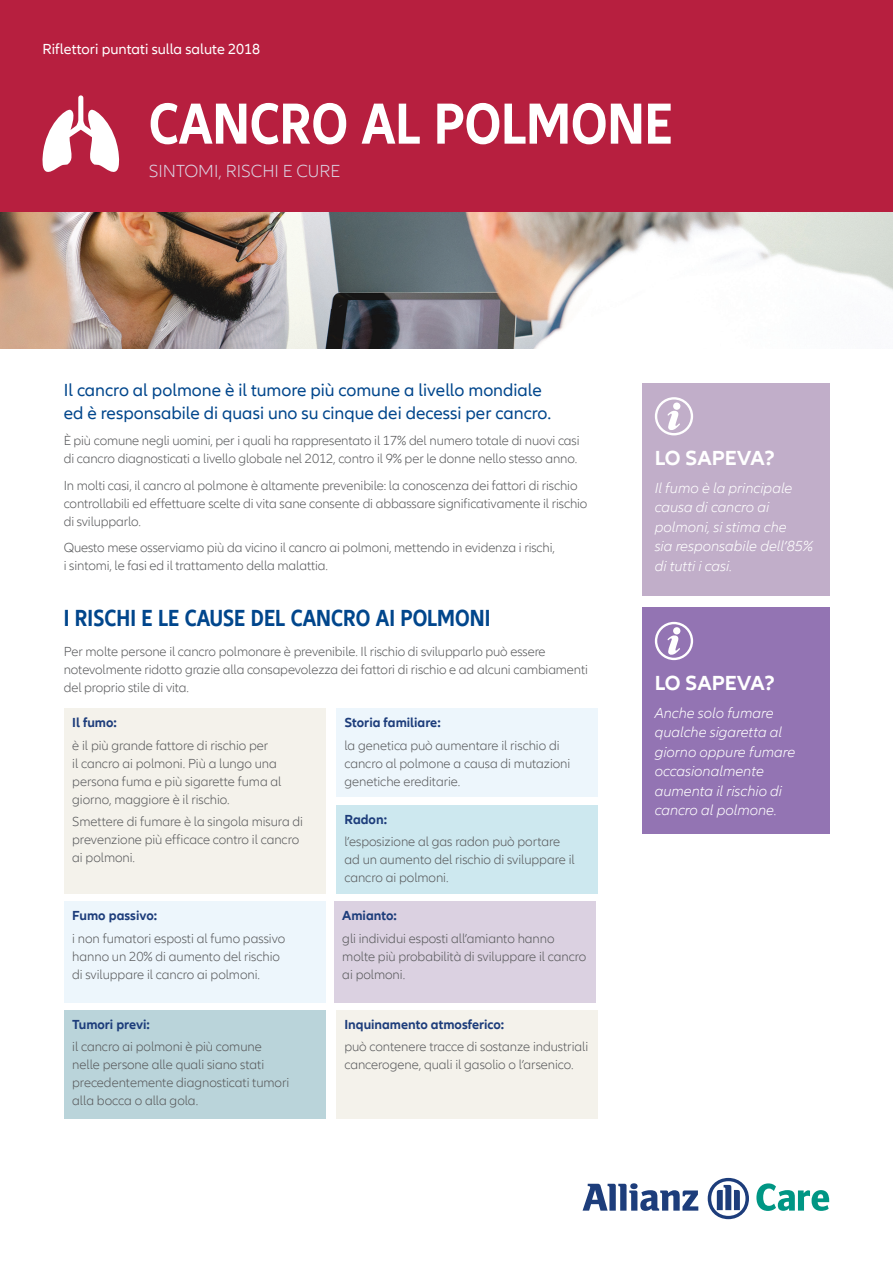
<style>
.page{position:relative;width:893px;height:1263px;background:#fff}
.page>*{position:absolute;margin:0;border:0;box-sizing:border-box;transform-origin:0 0}
.t1{font:700 condensed 60px "Allianz Neo";color:#fff}
.t2{font:700 condensed 24px "Allianz Neo";color:#01468c}
.t3{font:700 21px "Allianz Neo";color:#fff}
.t4{font:18px/22.5px "Allianz Neo";color:#01468c}
.t5{font:300 18px "Allianz Neo";color:#dbd1e1}
.t6{font:italic 300 15px/19.5px "Allianz Neo";color:#fff}
.t7{font:15px "Allianz Neo";color:#fff}
.t8{font:300 13.5px/18px "Allianz Neo";letter-spacing:-.01em;color:#57585a}
.t9{font:700 13.5px "Allianz Neo";color:#1d3d7b}
</style>
<div class="page">
<div style="left:0;top:0;width:893px;height:213px;background:#b71f3f"></div>
<svg style="left:583px;top:1183px;width:115px;height:28px"></svg>
<svg style="left:708px;top:1178px;width:41px;height:41px"></svg>
<svg style="left:756px;top:1183px;width:73px;height:28px"></svg>
<div style="left:64px;top:709px;width:261px;height:185px;background:#f4f2eb"></div>
<div style="left:336px;top:709px;width:261px;height:88px;background:#edf6fc"></div>
<div style="left:334px;top:901px;width:261px;height:102px;background:#dbd1e1"></div>
<div style="left:64px;top:901px;width:261px;height:102px;background:#edf6fc"></div>
<div style="left:64px;top:1010px;width:261px;height:108px;background:#bad4da"></div>
<div style="left:336px;top:805px;width:261px;height:88px;background:#cde8ef"></div>
<div style="left:336px;top:1010px;width:261px;height:108px;background:#f4f2eb"></div>
<img style="left:0;top:213px;width:893px;height:136px">
<div style="left:642px;top:383px;width:187px;height:212px;background:#c1aec9"></div>
<div style="left:642px;top:607px;width:187px;height:226px;background:#9374b3"></div>
<svg style="left:655px;top:397px;width:38px;height:38px"></svg>
<svg style="left:655px;top:622px;width:38px;height:38px"></svg>
<svg style="left:42px;top:95px;width:78px;height:77px"></svg>
<p class="t7" style="left:43px;top:40px;width:219px">Riflettori puntati sulla salute 2018</p>
<h1 class="t1" style="left:149px;top:89px;width:525px">CANCRO AL POLMONE</h1>
<h3 class="t5" style="left:149px;top:161px;width:193px">SINTOMI, RISCHI E CURE</h3>
<h3 class="t4" style="left:64px;top:380px;width:489px">Il cancro al polmone è il tumore più comune a livello mondiale ed è responsabile di quasi uno su cinque dei decessi per cancro.</h3>
<p class="t8" style="left:64px;top:432px;width:517px">È più comune negli uomini, per i quali ha rappresentato il 17% del numero totale di nuovi casi di cancro diagnosticati a livello globale nel 2012, contro il 9% per le donne nello stesso anno.</p>
<p class="t8" style="left:64px;top:477px;width:525px">In molti casi, il cancro al polmone è altamente prevenibile: la conoscenza dei fattori di rischio controllabili ed effettuare scelte di vita sane consente di abbassare significativamente il rischio di svilupparlo.</p>
<p class="t8" style="left:64px;top:539px;width:493px">Questo mese osserviamo più da vicino il cancro ai polmoni, mettendo in evidenza i rischi, i sintomi, le fasi ed il trattamento della malattia.</p>
<h2 class="t2" style="left:64px;top:605px;width:428px">I RISCHI E LE CAUSE DEL CANCRO AI POLMONI</h2>
<p class="t8" style="left:64px;top:643px;width:526px">Per molte persone il cancro polmonare è prevenibile. Il rischio di svilupparlo può essere notevolmente ridotto grazie alla consapevolezza dei fattori di rischio e ad alcuni cambiamenti del proprio stile di vita.</p>
<p class="t9" style="left:72px;top:715px;width:46px">Il fumo:</p>
<p class="t8" style="left:72px;top:737px;width:211px">è il più grande fattore di rischio per<br>il cancro ai polmoni. Più a lungo una persona fuma e più sigarette fuma al giorno, maggiore è il rischio.</p>
<p class="t8" style="left:72px;top:813px;width:232px">Smettere di fumare è la singola misura di prevenzione più efficace contro il cancro ai polmoni.</p>
<p class="t9" style="left:344px;top:715px;width:98px">Storia familiare:</p>
<p class="t8" style="left:344px;top:737px;width:227px">la genetica può aumentare il rischio di cancro al polmone a causa di mutazioni genetiche ereditarie.</p>
<p class="t9" style="left:344px;top:811px;width:44px">Radon:</p>
<p class="t8" style="left:344px;top:833px;width:232px">l’esposizione al gas radon può portare ad un aumento del rischio di sviluppare il cancro ai polmoni.</p>
<p class="t9" style="left:72px;top:908px;width:86px">Fumo passivo:</p>
<p class="t8" style="left:72px;top:929px;width:215px">i non fumatori esposti al fumo passivo hanno un 20% di aumento del rischio di sviluppare il cancro ai polmoni.</p>
<p class="t9" style="left:72px;top:1017px;width:79px">Tumori previ:</p>
<p class="t8" style="left:72px;top:1038px;width:218px">il cancro ai polmoni è più comune nelle persone alle quali siano stati precedentemente diagnosticati tumori alla bocca o alla gola.</p>
<p class="t9" style="left:342px;top:908px;width:56px">Amianto:</p>
<p class="t8" style="left:342px;top:929px;width:245px">gli individui esposti all’amianto hanno molte più probabilità di sviluppare il cancro ai polmoni.</p>
<p class="t9" style="left:344px;top:1017px;width:161px">Inquinamento atmosferico:</p>
<p class="t8" style="left:344px;top:1038px;width:245px">può contenere tracce di sostanze industriali cancerogene, quali il gasolio o l’arsenico.</p>
<h3 class="t3" style="left:655px;top:446px;width:122px">LO SAPEVA?</h3>
<p class="t6" style="left:655px;top:478px;width:160px">Il fumo è la principale causa di cancro ai polmoni, si stima che<br>sia responsabile dell’85% di tutti i casi.</p>
<h3 class="t3" style="left:655px;top:670px;width:122px">LO SAPEVA?</h3>
<p class="t6" style="left:655px;top:703px;width:142px">Anche solo fumare qualche sigaretta al giorno oppure fumare occasionalmente aumenta il rischio di cancro al polmone.</p>
</div>
